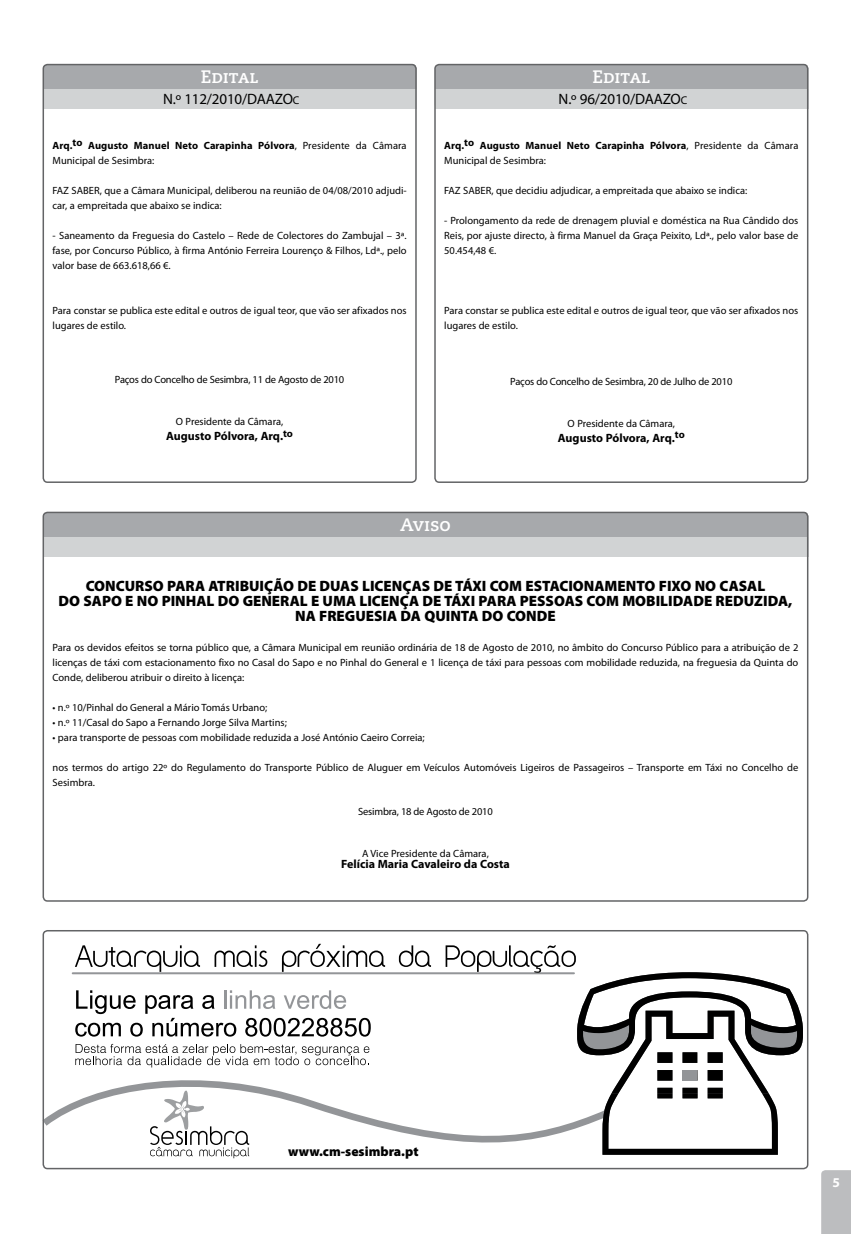
<style>
.page{position:relative;width:851px;height:1234px;background:#fff}
.page>*{position:absolute;margin:0;border:0;box-sizing:border-box;transform-origin:0 0}
.t1{font:18px "Caecilia Bold SC";color:#fff}
.t2{font:900 15px/15px "Myriad Pro";color:#000;text-align:center}
.t3{font:15px "Myriad Pro";letter-spacing:-.01em;color:#000}
.t4{font:900 13.5px "Myriad Pro";color:#000}
.t5{font:700 12px "Myriad Pro";color:#000}
.t6{font:10.5px/15px "Myriad Pro";color:#000}
.t7{font:700 10.5px/15px "Myriad Pro";letter-spacing:.01em;color:#000}
.t8{font:10.5px "Myriad Pro";letter-spacing:-.02em;color:#000}
.s1{font-size:11.25px}
.s2{font-weight:400}
</style>
<div class="page">
<div style="left:821px;top:1170px;width:29px;height:63px;background:#bcbdbf"></div>
<div style="left:43px;top:64px;width:373px;height:45px;background:#a7a9ac;border-radius:4px"></div>
<div style="left:43px;top:89px;width:373px;height:20px;background:#d1d3d4"></div>
<div style="left:43px;top:64px;width:373px;height:419px;border:2px solid #636466;border-radius:4px"></div>
<svg style="left:46px;top:1067px;width:571px;height:90px"></svg>
<hr style="left:73px;top:972px;width:501px;height:2px;background:#939598">
<svg style="left:75px;top:945px;width:125px;height:26px"></svg>
<svg style="left:214px;top:945px;width:53px;height:21px"></svg>
<svg style="left:282px;top:943px;width:103px;height:28px"></svg>
<svg style="left:399px;top:945px;width:32px;height:21px"></svg>
<svg style="left:445px;top:945px;width:357px;height:209px"></svg>
<svg style="left:75px;top:990px;width:296px;height:46px"></svg>
<svg style="left:75px;top:1043px;width:294px;height:24px"></svg>
<svg style="left:150px;top:1090px;width:99px;height:67px"></svg>
<div style="left:43px;top:929px;width:765px;height:239px;border:2px solid #636466;border-radius:4px"></div>
<div style="left:435px;top:64px;width:373px;height:45px;background:#a7a9ac;border-radius:4px"></div>
<div style="left:435px;top:89px;width:373px;height:20px;background:#d1d3d4"></div>
<div style="left:434px;top:64px;width:374px;height:419px;border:2px solid #636466;border-radius:4px"></div>
<div style="left:43px;top:512px;width:765px;height:44px;background:#a7a9ac;border-radius:4px"></div>
<div style="left:43px;top:537px;width:765px;height:19px;background:#d1d3d4"></div>
<div style="left:43px;top:511px;width:765px;height:390px;border:2px solid #636466;border-radius:4px"></div>
<h1 class="t1" style="left:201px;top:66px;width:59px">Edital</h1>
<h2 class="t3" style="left:163px;top:90px;width:138px">N.º 112/2010/DAAZO<span class="s1">c</span></h2>
<p class="t7" style="left:53px;top:138px;width:355px">Arq.to Augusto Manuel Neto Carapinha Pólvora<span class="s2">, Presidente da Câmara<br>Municipal de Sesimbra:</span></p>
<p class="t6" style="left:53px;top:183px;width:355px">FAZ SABER, que a Câmara Municipal, deliberou na reunião de 04/08/2010 adjudi&shy;car, a empreitada que abaixo se indica:</p>
<p class="t6" style="left:53px;top:228px;width:355px;text-align:justify">- Saneamento da Freguesia do Castelo – Rede de Colectores do Zambujal – 3ª. fase, por Concurso Público, à firma António Ferreira Lourenço &amp; Filhos, Ldª., pelo valor base de 663.618,66 €.</p>
<p class="t6" style="left:53px;top:303px;width:355px">Para constar se publica este edital e outros de igual teor, que vão ser afixados nos lugares de estilo.</p>
<p class="t8" style="left:115px;top:373px;width:231px">Paços do Concelho de Sesimbra, 11 de Agosto de 2010</p>
<p class="t6" style="left:176px;top:414px;width:109px">O Presidente da Câmara,</p>
<p class="t5" style="left:166px;top:428px;width:128px">Augusto Pólvora, Arq.<sup>to</sup></p>
<h1 class="t1" style="left:592px;top:66px;width:59px">Edital</h1>
<h2 class="t3" style="left:558px;top:90px;width:130px">N.º 96/2010/DAAZO<span class="s1">c</span></h2>
<p class="t7" style="left:444px;top:138px;width:355px">Arq.to Augusto Manuel Neto Carapinha Pólvora<span class="s2">, Presidente da Câmara<br>Municipal de Sesimbra:</span></p>
<p class="t6" style="left:444px;top:183px;width:304px">FAZ SABER, que decidiu adjudicar, a empreitada que abaixo se indica:</p>
<p class="t6" style="left:444px;top:213px;width:355px;text-align:justify">- Prolongamento da rede de drenagem pluvial e doméstica na Rua Cândido dos Reis, por ajuste directo, à firma Manuel da Graça Peixito, Ldª., pelo valor base de 50.454,48 €.</p>
<p class="t6" style="left:444px;top:303px;width:355px">Para constar se publica este edital e outros de igual teor, que vão ser afixados nos lugares de estilo.</p>
<p class="t8" style="left:510px;top:375px;width:223px">Paços do Concelho de Sesimbra, 20 de Julho de 2010</p>
<p class="t6" style="left:567px;top:415px;width:109px">O Presidente da Câmara,</p>
<p class="t5" style="left:558px;top:430px;width:128px">Augusto Pólvora, Arq.<sup>to</sup></p>
<h1 class="t1" style="left:400px;top:514px;width:52px">Aviso</h1>
<h2 class="t2" style="left:59px;top:577px;width:735px">CONCURSO PARA ATRIBUIÇÃO DE DUAS LICENÇAS DE TÁXI COM ESTACIONAMENTO FIXO NO CASAL<br>DO SAPO E NO PINHAL DO GENERAL E UMA LICENÇA DE TÁXI PARA PESSOAS COM MOBILIDADE REDUZIDA,<br>NA FREGUESIA DA QUINTA DO CONDE</h2>
<p class="t6" style="left:53px;top:639px;width:747px;text-align:justify">Para os devidos efeitos se torna público que, a Câmara Municipal em reunião ordinária de 18 de Agosto de 2010, no âmbito do Concurso Público para a atribuição de 2 licenças de táxi com estacionamento fixo no Casal do Sapo e no Pinhal do General e 1 licença de táxi para pessoas com mobilidade reduzida, na freguesia da Quinta do Conde, deliberou atribuir o direito à licença:</p>
<p class="t6" style="left:53px;top:699px;width:216px">• n.º 10/Pinhal do General a Mário Tomás Urbano;</p>
<p class="t6" style="left:53px;top:714px;width:236px">• n.º 11/Casal do Sapo a Fernando Jorge Silva Martins;</p>
<p class="t6" style="left:53px;top:729px;width:373px">• para transporte de pessoas com mobilidade reduzida a José António Caeiro Correia;</p>
<p class="t6" style="left:53px;top:759px;width:747px">nos termos do artigo 22º do Regulamento do Transporte Público de Aluguer em Veículos Automóveis Ligeiros de Passageiros – Transporte em Táxi no Concelho de<br>Sesimbra.</p>
<p class="t8" style="left:358px;top:804px;width:136px">Sesimbra, 18 de Agosto de 2010</p>
<p class="t6" style="left:362px;top:845px;width:128px">A Vice Presidente da Câmara,</p>
<p class="t5" style="left:341px;top:855px;width:170px">Felícia Maria Cavaleiro da Costa</p>
<p class="t4" style="left:288px;top:1142px;width:132px">www.cm-sesimbra.pt</p>
</div>
